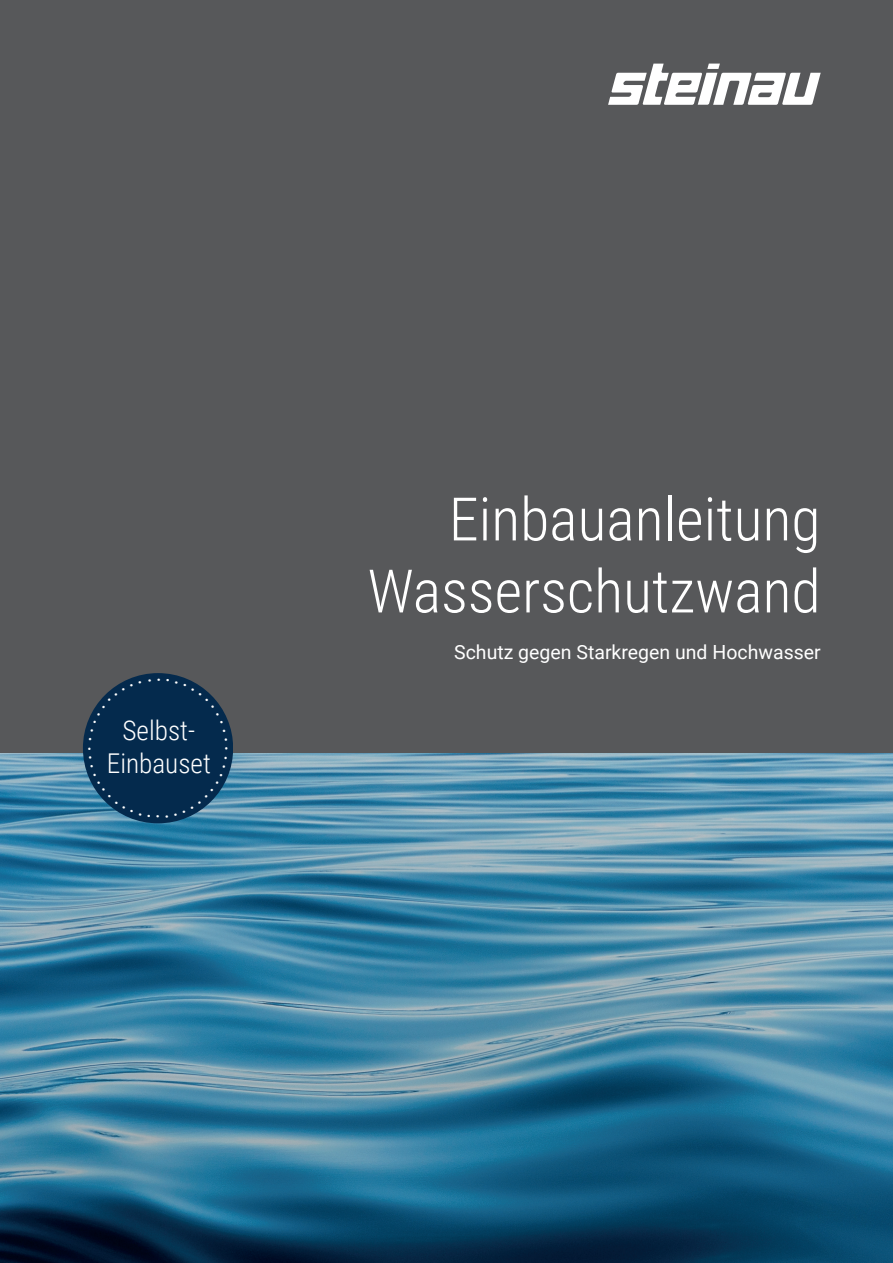
<style>
.page{position:relative;width:893px;height:1263px;background:#fff}
.page>*{position:absolute;margin:0;border:0;box-sizing:border-box;transform-origin:0 0}
.t1{font:300 60px/72px "Roboto Condensed";color:#fff;text-align:right}
.t2{font:300 27.3px/32.7px "Roboto Condensed";color:#fff;text-align:center}
.t3{font:19.5px "Roboto";color:#fff}
</style>
<div class="page">
<img style="left:0;top:753px;width:893px;height:510px">
<div style="left:0;top:0;width:893px;height:753px;background:#57585a"></div>
<svg style="left:608px;top:64px;width:213px;height:41px"></svg>
<div style="left:83px;top:673px;width:150px;height:150px;background:#042a4d;border-radius:50%"></div>
<svg style="left:192px;top:681px;width:34px;height:35px"></svg>
<svg style="left:191px;top:782px;width:34px;height:34px"></svg>
<svg style="left:93px;top:786px;width:27px;height:27px"></svg>
<svg style="left:91px;top:684px;width:28px;height:30px"></svg>
<h2 class="t2" style="left:107px;top:713px;width:106px">Selbst-<br>Einbauset</h2>
<h1 class="t1" style="left:367px;top:481px;width:455px">Einbauanleitung<br>Wasserschutzwand</h1>
<p class="t3" style="left:454px;top:638px;width:368px">Schutz gegen Starkregen und Hochwasser</p>
</div>
